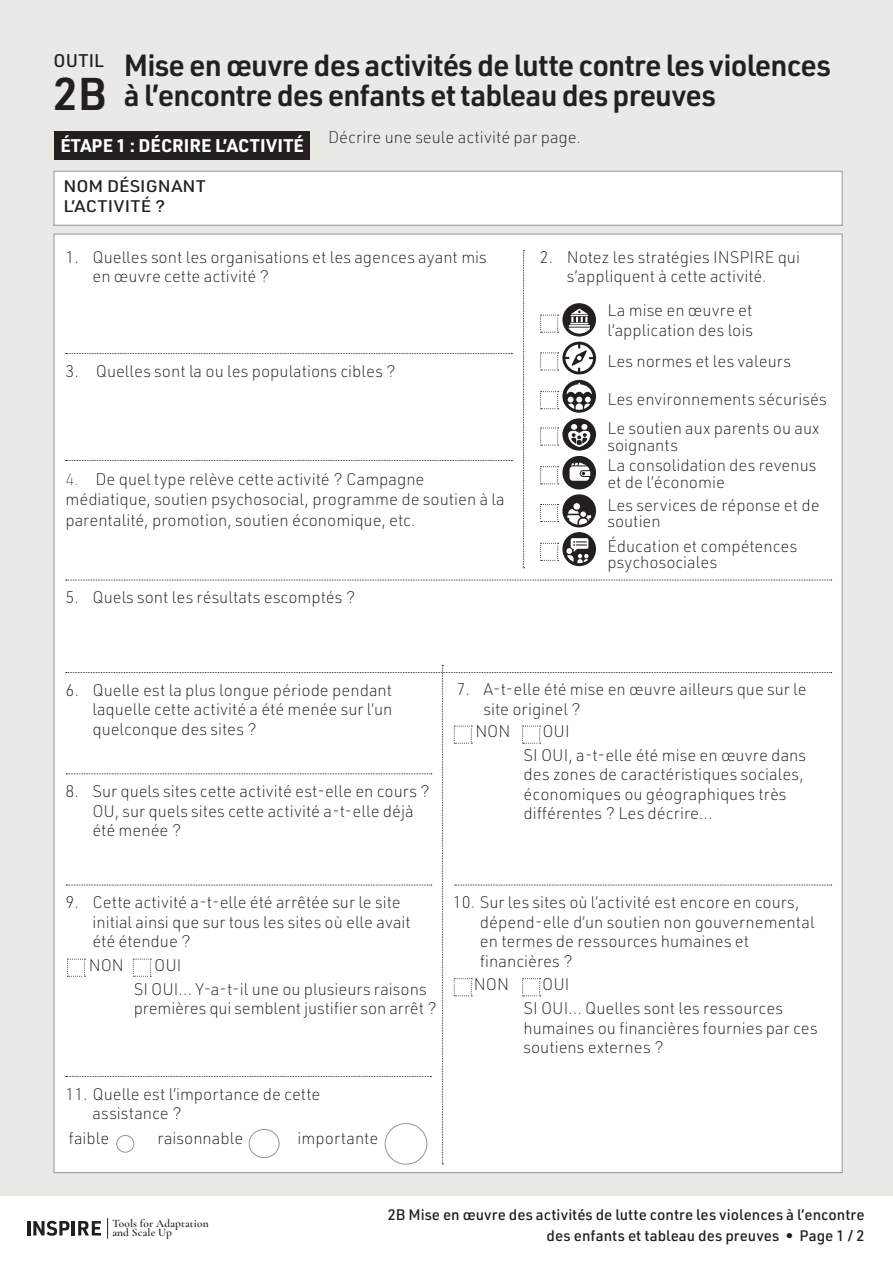
<style>
.page{position:relative;width:893px;height:1263px;background:#fff}
.page>*{position:absolute;margin:0;border:0;box-sizing:border-box;transform-origin:0 0}
.t1{font:600 30px/30px "URWDIN";letter-spacing:-.03em;color:#231f20}
.t2{font:700 18px "URWDIN";letter-spacing:.01em;color:#fff}
.t3{font:500 18px "URWDIN";letter-spacing:.01em;color:#231f20}
.t4{font:200 16.5px/19.5px "URWDIN";color:#231f20}
.t5{font:500 16.5px/19.5px "URWDIN";color:#231f20;scale:1.1 1}
.t6{font:500 15px/21px "URWDIN";color:#231f20;text-align:right}
.t7{font:600 11.4px/9.6px "Cormorant Garamond";letter-spacing:.01em;color:#231f20}
.s1{font-size:45px}
.s2{font-weight:100}
</style>
<div class="page">
<hr style="left:27px;top:1221px;width:3px;height:14px;background:#231f20">
<svg style="left:33px;top:1221px;width:36px;height:15px"></svg>
<hr style="left:72px;top:1221px;width:3px;height:14px;background:#231f20">
<svg style="left:78px;top:1221px;width:23px;height:14px"></svg>
<svg style="left:107px;top:1218px;width:1px;height:21px"></svg>
<div style="left:0;top:0;width:893px;height:1195px;background:#e9eae6"></div>
<div style="left:54px;top:234px;width:788px;height:939px;background:#fff;border:1px solid #939598"></div>
<div style="left:54px;top:171px;width:788px;height:55px;background:#fff;border:1px solid #939598"></div>
<div style="left:54px;top:132px;width:256px;height:28px;background:#231f20"></div>
<svg style="left:523px;top:250px;width:2px;height:318px"></svg>
<svg style="left:66px;top:580px;width:766px;height:1px"></svg>
<svg style="left:66px;top:460px;width:446px;height:1px"></svg>
<svg style="left:66px;top:353px;width:446px;height:1px"></svg>
<svg style="left:540px;top:380px;width:56px;height:186px"></svg>
<svg style="left:540px;top:342px;width:56px;height:32px"></svg>
<svg style="left:540px;top:303px;width:56px;height:33px"></svg>
<svg style="left:66px;top:665px;width:766px;height:499px"></svg>
<p class="t3" style="left:54px;top:48px;width:52px">OUTIL</p>
<h1 class="t1" style="left:54px;top:49px;width:779px;text-indent:70px">Mise en œuvre des activités de lutte contre les violences<br><span class="s1">2B</span> à l’encontre des enfants et tableau des preuves</h1>
<p class="t2" style="left:60px;top:133px;width:245px">ÉTAPE 1 : DÉCRIRE L’ACTIVITÉ</p>
<p class="t5" style="left:63px;top:176px;width:131px">NOM DÉSIGNANT<br>L’ACTIVITÉ ?</p>
<p class="t4" style="left:328px;top:127px;width:255px">Décrire une seule activité par page.</p>
<p class="t4" style="left:92px;top:247px;width:396px;text-indent:-27px">1. Quelles sont les organisations et les agences ayant mis en œuvre cette activité ?</p>
<p class="t4" style="left:65px;top:361px;width:332px">3. Quelles sont la ou les populations cibles ?</p>
<p class="t4" style="left:65px;top:469px;width:441px"><span class="s2">4.</span> De quel type relève cette activité ? Campagne médiatique, soutien psychosocial, programme de soutien à la</p>
<p class="t4" style="left:65px;top:510px;width:352px">parentalité, promotion, soutien économique, etc.</p>
<p class="t4" style="left:65px;top:587px;width:291px">5. Quels sont les résultats escomptés ?</p>
<p class="t4" style="left:540px;top:247px;width:262px;text-align:center">2. Notez les stratégies INSPIRE qui s’appliquent à cette activité.</p>
<p class="t4" style="left:607px;top:300px;width:147px">La mise en œuvre et l’application des lois</p>
<p class="t4" style="left:607px;top:351px;width:185px">Les normes et les valeurs</p>
<p class="t4" style="left:607px;top:384px;width:221px;line-height:29px">Les environnements sécurisés<br>Le soutien aux parents ou aux</p>
<p class="t4" style="left:607px;top:435px;width:72px">soignants</p>
<p class="t4" style="left:607px;top:457px;width:211px;line-height:16.5px">La consolidation des revenus et de l’économie</p>
<p class="t4" style="left:607px;top:496px;width:214px;line-height:16.5px">Les services de réponse et de soutien</p>
<p class="t4" style="left:607px;top:537px;width:191px;line-height:16.5px">Éducation et compétences psychosociales</p>
<p class="t4" style="left:92px;top:680px;width:302px;text-align:justify;text-indent:-27px">6. Quelle est la plus longue période pendant laquelle cette activité a été menée sur l’un quelconque des sites ?</p>
<p class="t4" style="left:92px;top:781px;width:339px;text-indent:-27px">8. Sur quels sites cette activité est-elle en cours ?<br>OU, sur quels sites cette activité a-t-elle déjà été menée ?</p>
<p class="t4" style="left:483px;top:679px;width:325px;text-indent:-27px">7. A-t-elle été mise en œuvre ailleurs que sur le site originel ?</p>
<p class="t4" style="left:524px;top:745px;width:284px">SI OUI, a-t-elle été mise en œuvre dans des zones de caractéristiques sociales, économiques ou géographiques très différentes ? Les décrire...</p>
<p class="t4" style="left:475px;top:721px;width:37px">NON</p>
<p class="t4" style="left:542px;top:721px;width:29px">OUI</p>
<p class="t4" style="left:92px;top:892px;width:320px;text-indent:-27px">9. Cette activité a-t-elle été arrêtée sur le site initial ainsi que sur tous les sites où elle avait été étendue ?</p>
<p class="t4" style="left:134px;top:979px;width:304px">SI OUI... Y-a-t-il une ou plusieurs raisons premières qui semblent justifier son arrêt ?</p>
<p class="t4" style="left:89px;top:955px;width:37px">NON</p>
<p class="t4" style="left:154px;top:955px;width:29px">OUI</p>
<p class="t4" style="left:92px;top:1084px;width:230px;text-indent:-27px">11. Quelle est l’importance de cette assistance ?</p>
<p class="t4" style="left:68px;top:1128px;width:42px">faible</p>
<p class="t4" style="left:298px;top:1128px;width:82px">importante</p>
<p class="t4" style="left:158px;top:1128px;width:87px">raisonnable</p>
<p class="t4" style="left:480px;top:892px;width:336px;text-indent:-27px">10. Sur les sites où l’activité est encore en cours, dépend-elle d’un soutien non gouvernemental en termes de ressources humaines et financières ?</p>
<p class="t4" style="left:523px;top:998px;width:296px">SI OUI... Quelles sont les ressources humaines ou financières fournies par ces soutiens externes ?</p>
<p class="t4" style="left:474px;top:974px;width:37px">NON</p>
<p class="t4" style="left:542px;top:974px;width:29px">OUI</p>
<p class="t7" style="left:112px;top:1218px;width:98px">Tools for Adaptation</p>
<p class="t7" style="left:112px;top:1218px;width:61px">Guide to and Scale Up</p>
<p class="t6" style="left:388px;top:1203px;width:478px">2B Mise en œuvre des activités de lutte contre les violences à l’encontre des enfants et tableau des preuves • Page 1 / 2</p>
</div>
